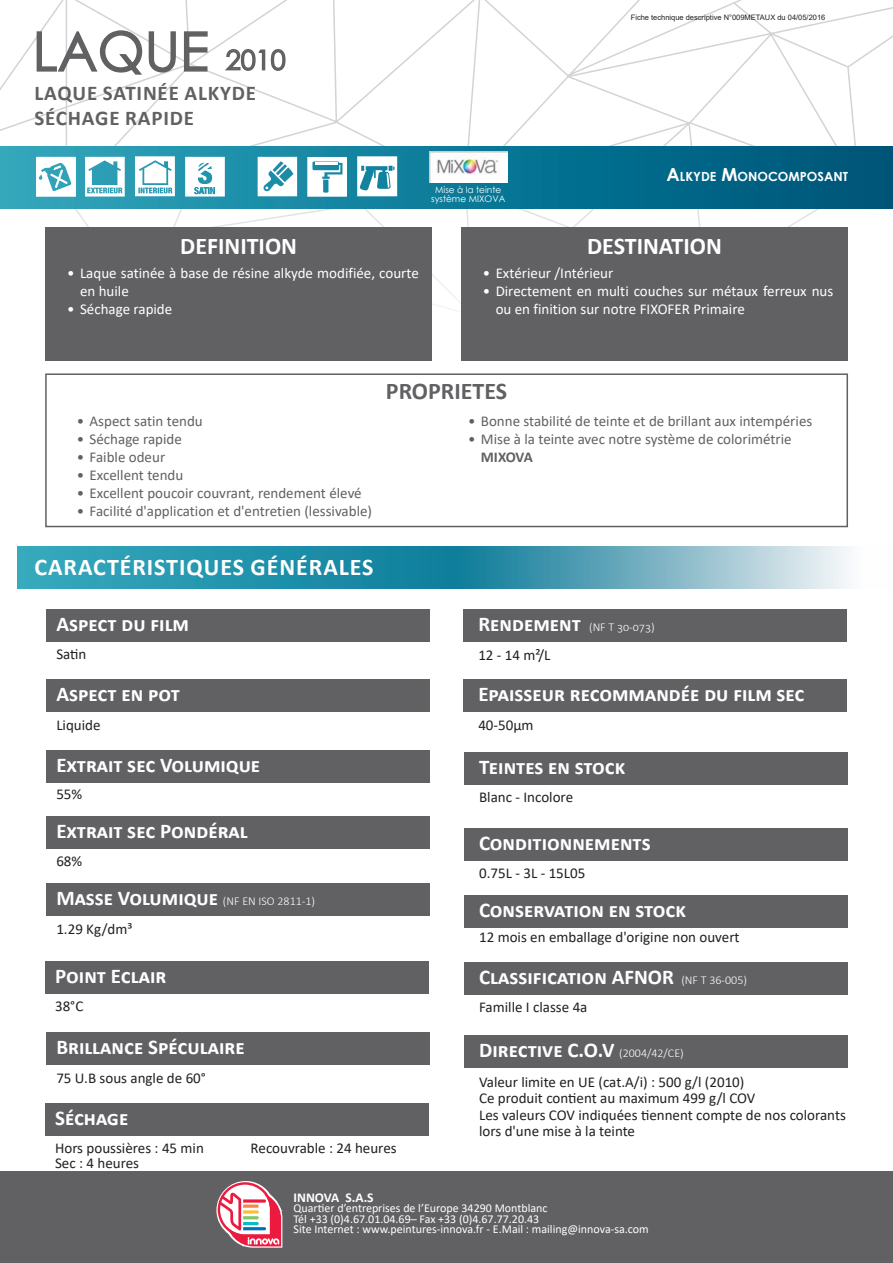
<style>
.page{position:relative;width:893px;height:1263px;background:#fff}
.page>*{position:absolute;margin:0;border:0;box-sizing:border-box;transform-origin:0 0}
.t1{font:54px "Century Gothic";color:#616164}
.t2{font:27px "Century Gothic";color:#616164}
.t3{font:700 24px "Calibri";letter-spacing:.03em;color:#fff}
.t4{font:700 24px "Calibri";color:#fff}
.t5{font:700 24px "Calibri";color:#616164}
.t6{font:700 21px "Calibri";color:#fff}
.t7{font:700 21px/25.2px "Calibri";letter-spacing:.04em;color:#616164}
.t8{font:15px/16.5px "Calibri";color:#231f20}
.t9{font:15px "Calibri";color:#616164}
.t10{font:15px/18px "Calibri";color:#fff}
.t11{font:700 15px "Calibri";letter-spacing:-.015em;color:#616164}
.t12{font:700 13.5px "Calibri";color:#fff}
.t13{font:700 12.6px "Century Gothic";color:#fff}
.t14{font:12px/10.5px "Calibri";color:#fff}
.t15{font:300 12px "Calibri";color:#fff}
.t16{font:9px/9px "Century Gothic";color:#fff;text-align:center}
.t17{font:7.5px "Arial";color:#231f20}
.s1{font-size:18px}
.s2{font-weight:700;font-size:21px}
.s3{font-weight:300;font-size:12px}
</style>
<div class="page">
<svg style="left:66px;top:0;width:827px;height:312px"></svg>
<svg style="left:0;top:147px;width:893px;height:61px;background:#147e9b"></svg>
<svg style="left:464px;top:32px;width:397px;height:280px"></svg>
<div style="left:0;top:1171px;width:893px;height:92px;background:#616164"></div>
<div style="left:45px;top:227px;width:387px;height:134px;background:#616164"></div>
<div style="left:461px;top:227px;width:387px;height:134px;background:#616164"></div>
<div style="left:45px;top:373px;width:803px;height:154px;border:2px solid #616164"></div>
<svg style="left:17px;top:546px;width:832px;height:43px;background:#4ca3b8"></svg>
<div style="left:46px;top:609px;width:383px;height:33px;background:#616164"></div>
<div style="left:46px;top:750px;width:383px;height:33px;background:#616164"></div>
<div style="left:464px;top:828px;width:383px;height:33px;background:#616164"></div>
<div style="left:46px;top:816px;width:383px;height:33px;background:#616164"></div>
<div style="left:464px;top:895px;width:383px;height:32px;background:#616164"></div>
<div style="left:46px;top:883px;width:383px;height:33px;background:#616164"></div>
<div style="left:464px;top:962px;width:383px;height:33px;background:#616164"></div>
<svg style="left:216px;top:1181px;width:67px;height:67px"></svg>
<img style="left:429px;top:152px;width:78px;height:31px">
<div style="left:464px;top:752px;width:383px;height:32px;background:#616164"></div>
<div style="left:463px;top:679px;width:383px;height:33px;background:#616164"></div>
<div style="left:45px;top:1103px;width:383px;height:32px;background:#616164"></div>
<div style="left:463px;top:609px;width:383px;height:33px;background:#616164"></div>
<div style="left:45px;top:961px;width:383px;height:33px;background:#616164"></div>
<div style="left:46px;top:679px;width:383px;height:33px;background:#616164"></div>
<div style="left:46px;top:1032px;width:383px;height:33px;background:#616164"></div>
<div style="left:464px;top:1035px;width:383px;height:33px;background:#616164"></div>
<svg style="left:357px;top:156px;width:40px;height:40px"></svg>
<svg style="left:0;top:0;width:347px;height:199px"></svg>
<h1 class="t1" style="left:33px;top:14px;width:178px">LAQUE</h1>
<h2 class="t2" style="left:226px;top:41px;width:61px">2010</h2>
<h3 class="t7" style="left:34px;top:80px;width:223px">LAQUE SATINÉE ALKYDE<br>SÉCHAGE RAPIDE</h3>
<p class="t16" style="left:431px;top:185px;width:76px">Mise à la teinte système MIXOVA</p>
<p class="t17" style="left:631px;top:13px;width:196px">Fiche technique descriptive N°009METAUX du 04/05/2016</p>
<p class="t13" style="left:666px;top:167px;width:183px"><span class="s1">A</span>LKYDE <span class="s1">M</span>ONOCOMPOSANT</p>
<h3 class="t4" style="left:180px;top:229px;width:118px">DEFINITION</h3>
<h3 class="t4" style="left:587px;top:229px;width:136px">DESTINATION</h3>
<p class="t10" style="left:80px;top:263px;width:340px;text-indent:-13px">• Laque satinée à base de résine alkyde modifiée, courte en huile</p>
<p class="t10" style="left:67px;top:299px;width:107px">• Séchage rapide</p>
<p class="t10" style="left:483px;top:263px;width:132px">• Extérieur /Intérieur</p>
<p class="t10" style="left:496px;top:281px;width:339px;text-indent:-13px">• Directement en multi couches sur métaux ferreux nus ou en finition sur notre FIXOFER Primaire</p>
<p class="t9" style="left:77px;top:410px;width:128px">• Aspect satin tendu</p>
<p class="t9" style="left:77px;top:428px;width:107px">• Séchage rapide</p>
<p class="t9" style="left:77px;top:446px;width:90px">• Faible odeur</p>
<p class="t9" style="left:77px;top:464px;width:108px">• Excellent tendu</p>
<p class="t9" style="left:77px;top:482px;width:286px">• Excellent poucoir couvrant, rendement élevé</p>
<p class="t9" style="left:77px;top:500px;width:297px">• Facilité d'application et d'entretien (lessivable)</p>
<h3 class="t3" style="left:34px;top:550px;width:341px">CARACTÉRISTIQUES GÉNÉRALES</h3>
<h3 class="t5" style="left:386px;top:374px;width:123px">PROPRIETES</h3>
<p class="t9" style="left:468px;top:410px;width:346px">• Bonne stabilité de teinte et de brillant aux intempéries</p>
<p class="t9" style="left:468px;top:428px;width:325px">• Mise à la teinte avec notre système de colorimétrie</p>
<p class="t11" style="left:481px;top:446px;width:53px">MIXOVA</p>
<h3 class="t6" style="left:56px;top:609px;width:134px">Aspect du film</h3>
<p class="t8" style="left:56px;top:645px;width:32px">Satin</p>
<h3 class="t6" style="left:56px;top:679px;width:125px">Aspect en pot</h3>
<p class="t8" style="left:56px;top:716px;width:46px">Liquide</p>
<h3 class="t6" style="left:56px;top:750px;width:205px">Extrait sec Volumique</h3>
<p class="t8" style="left:56px;top:785px;width:27px">55%</p>
<h3 class="t6" style="left:56px;top:816px;width:193px">Extrait sec Pondéral</h3>
<p class="t8" style="left:56px;top:853px;width:27px">68%</p>
<p class="t15" style="left:56px;top:894px;width:260px"><span class="s2">Masse Volumique</span> (NF EN ISO 2811-1)</p>
<p class="t8" style="left:56px;top:920px;width:78px">1.29 Kg/dm³</p>
<h3 class="t6" style="left:55px;top:961px;width:113px">Point Eclair</h3>
<p class="t8" style="left:55px;top:997px;width:30px">38°C</p>
<p class="t15" style="left:478px;top:620px;width:178px"><span class="s2">Rendement</span> (NF T 30-073)</p>
<p class="t8" style="left:478px;top:646px;width:74px">12 - 14 m²/L</p>
<h3 class="t6" style="left:478px;top:679px;width:328px">Epaisseur recommandée du film sec</h3>
<p class="t8" style="left:478px;top:716px;width:57px">40-50µm</p>
<h3 class="t6" style="left:479px;top:752px;width:148px">Teintes en stock</h3>
<p class="t8" style="left:479px;top:788px;width:96px">Blanc - Incolore</p>
<h3 class="t6" style="left:479px;top:828px;width:173px">Conditionnements</h3>
<p class="t8" style="left:479px;top:864px;width:108px">0.75L - 3L - 15L05</p>
<h3 class="t6" style="left:479px;top:895px;width:208px">Conservation en stock</h3>
<p class="t8" style="left:479px;top:928px;width:262px">12 mois en emballage d'origine non ouvert</p>
<h3 class="t6" style="left:479px;top:962px;width:269px">Classification AFNOR <span class="s3">(NF T 36-005)</span></h3>
<p class="t8" style="left:479px;top:999px;width:110px">Famille I classe 4a</p>
<h3 class="t6" style="left:56px;top:1033px;width:190px">Brillance Spéculaire</h3>
<p class="t8" style="left:56px;top:1069px;width:151px">75 U.B sous angle de 60°</p>
<h3 class="t6" style="left:55px;top:1103px;width:75px">Séchage</h3>
<p class="t8" style="left:55px;top:1140px;width:150px;line-height:15px">Hors poussières : 45 min<br>Sec : 4 heures</p>
<p class="t8" style="left:251px;top:1139px;width:148px">Recouvrable : 24 heures</p>
<h3 class="t6" style="left:479px;top:1035px;width:206px">Directive C.O.V <span class="s3">(2004/42/CE)</span></h3>
<p class="t8" style="left:479px;top:1073px;width:368px">Valeur limite en UE (cat.A/i) : 500 g/l (2010)<br>Ce produit contient au maximum 499 g/l COV<br>Les valeurs COV indiquées tiennent compte de nos colorants lors d'une mise à la teinte</p>
<p class="t12" style="left:293px;top:1188px;width:82px">INNOVA S.A.S</p>
<p class="t14" style="left:293px;top:1203px;width:357px">Quartier d’entreprises de l’Europe 34290 Montblanc<br>Tél +33 (0)4.67.01.04.69– Fax +33 (0)4.67.77.20.43<br>Site Internet : www.peintures-innova.fr - E.Mail : mailing@innova-sa.com</p>
</div>
